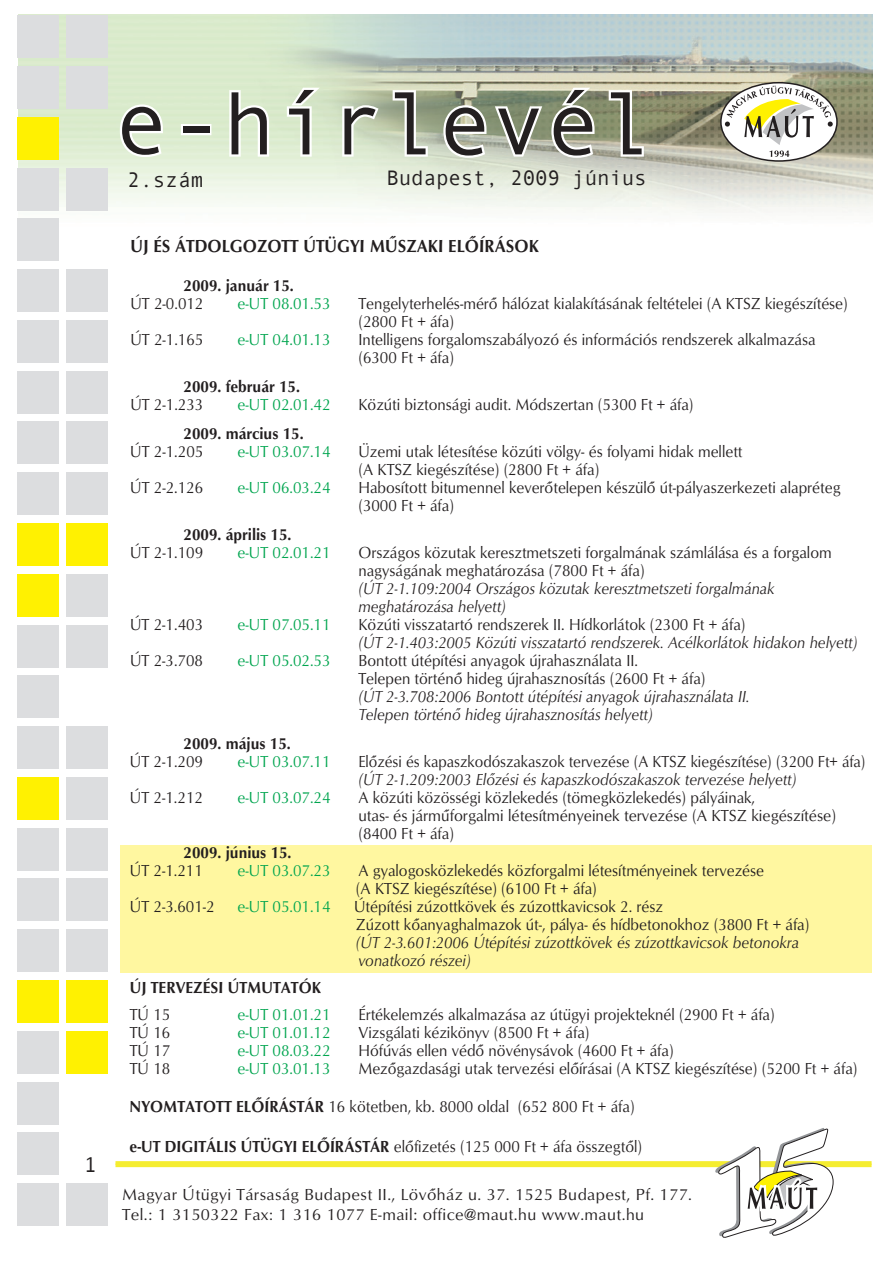
<style>
.page{position:relative;width:893px;height:1263px;background:#fff}
.page>*{position:absolute;margin:0;border:0;box-sizing:border-box;transform-origin:0 0}
.t1{font:21px "Andale Mono";letter-spacing:-.01em;color:#231f20}
.t2{font:18px "H Optim Bol DTC";color:#231f20;scale:.93 1}
.t3{font:16.5px/18px "H Optim Rom DTC";color:#231f20;scale:.93 1}
.t4{font:16.5px/18px "H Optim Rom Ita DTC";color:#231f20;scale:.93 1}
.t5{font:16.5px "H Optim Rom DTC";color:#00a54f;scale:.93 1}
.t6{font:16.5px/19.8px "H Optim Rom DTC";letter-spacing:.025em;color:#231f20}
.t7{font:16.5px "H Optim Bol DTC";color:#231f20;scale:.93 1}
.t8{font:16.5px "H Optim Rom DTC";color:#231f20;scale:.91 1}
.s1{font-family:"H Optim Bol DTC"}
</style>
<div class="page">
<img style="left:19px;top:14px;width:853px;height:215px">
<div style="left:17px;top:1183px;width:41px;height:43px;background:#dcdddf"></div>
<div style="left:17px;top:1133px;width:41px;height:42px;background:#dcdddf"></div>
<div style="left:17px;top:1082px;width:41px;height:42px;background:#dcdddf"></div>
<div style="left:17px;top:1031px;width:41px;height:42px;background:#dcdddf"></div>
<div style="left:17px;top:980px;width:41px;height:43px;background:#fff101"></div>
<div style="left:17px;top:929px;width:41px;height:43px;background:#dcdddf"></div>
<div style="left:17px;top:879px;width:41px;height:42px;background:#dcdddf"></div>
<div style="left:17px;top:828px;width:41px;height:42px;background:#dcdddf"></div>
<div style="left:17px;top:777px;width:41px;height:42px;background:#fff101"></div>
<div style="left:17px;top:726px;width:41px;height:43px;background:#dcdddf"></div>
<div style="left:17px;top:676px;width:41px;height:42px;background:#dcdddf"></div>
<div style="left:17px;top:625px;width:41px;height:42px;background:#dcdddf"></div>
<div style="left:17px;top:574px;width:41px;height:42px;background:#fff101"></div>
<div style="left:17px;top:523px;width:41px;height:43px;background:#fff101"></div>
<div style="left:17px;top:472px;width:41px;height:43px;background:#dcdddf"></div>
<div style="left:17px;top:422px;width:41px;height:42px;background:#dcdddf"></div>
<div style="left:17px;top:371px;width:41px;height:42px;background:#dcdddf"></div>
<div style="left:17px;top:320px;width:41px;height:42px;background:#dcdddf"></div>
<div style="left:17px;top:269px;width:41px;height:43px;background:#dcdddf"></div>
<div style="left:17px;top:219px;width:41px;height:42px;background:#dcdddf"></div>
<div style="left:17px;top:168px;width:41px;height:42px;background:#dcdddf"></div>
<div style="left:17px;top:117px;width:41px;height:42px;background:#fff101"></div>
<div style="left:17px;top:66px;width:41px;height:43px;background:#dcdddf"></div>
<div style="left:17px;top:16px;width:41px;height:42px;background:#dcdddf"></div>
<div style="left:66px;top:1183px;width:42px;height:43px;background:#dcdddf"></div>
<div style="left:66px;top:1031px;width:42px;height:42px;background:#fff101"></div>
<div style="left:66px;top:980px;width:42px;height:43px;background:#fff101"></div>
<div style="left:66px;top:929px;width:42px;height:43px;background:#dcdddf"></div>
<div style="left:66px;top:879px;width:42px;height:42px;background:#dcdddf"></div>
<div style="left:66px;top:828px;width:42px;height:42px;background:#dcdddf"></div>
<div style="left:66px;top:777px;width:42px;height:42px;background:#dcdddf"></div>
<div style="left:66px;top:726px;width:42px;height:43px;background:#dcdddf"></div>
<div style="left:66px;top:625px;width:42px;height:42px;background:#dcdddf"></div>
<div style="left:66px;top:574px;width:42px;height:42px;background:#dcdddf"></div>
<div style="left:66px;top:523px;width:42px;height:43px;background:#fff101"></div>
<div style="left:66px;top:472px;width:42px;height:43px;background:#dcdddf"></div>
<div style="left:66px;top:422px;width:42px;height:42px;background:#dcdddf"></div>
<div style="left:66px;top:371px;width:42px;height:42px;background:#dcdddf"></div>
<div style="left:66px;top:320px;width:42px;height:42px;background:#dcdddf"></div>
<div style="left:66px;top:269px;width:42px;height:43px;background:#dcdddf"></div>
<div style="left:66px;top:168px;width:42px;height:42px;background:#dcdddf"></div>
<div style="left:66px;top:66px;width:42px;height:43px;background:#dcdddf"></div>
<div style="left:66px;top:16px;width:42px;height:42px;background:#dcdddf"></div>
<svg style="left:118px;top:102px;width:47px;height:57px"></svg>
<div style="left:183px;top:126px;width:26px;height:7px;background:#231f20"></div>
<svg style="left:227px;top:88px;width:44px;height:71px"></svg>
<svg style="left:285px;top:84px;width:36px;height:75px"></svg>
<svg style="left:340px;top:103px;width:42px;height:56px"></svg>
<svg style="left:390px;top:88px;width:40px;height:71px"></svg>
<svg style="left:441px;top:84px;width:156px;height:76px"></svg>
<svg style="left:606px;top:88px;width:40px;height:71px"></svg>
<svg style="left:719px;top:81px;width:119px;height:81px"></svg>
<div style="left:120px;top:845px;width:751px;height:128px;background:#fff7a0"></div>
<div style="left:116px;top:1161px;width:756px;height:6px;background:#f5ed30"></div>
<svg style="left:715px;top:1128px;width:119px;height:110px"></svg>
<p class="t1" style="left:84px;top:1152px;width:14px">1</p>
<p class="t1" style="left:128px;top:168px;width:77px">2.szám</p>
<p class="t1" style="left:386px;top:166px;width:262px">Budapest, 2009 június</p>
<p class="t2" style="left:130px;top:235px;width:441px">ÚJ ÉS ÁTDOLGOZOTT ÚTÜGYI MÛSZAKI ELÔÍRÁSOK</p>
<p class="t7" style="left:184px;top:276px;width:120px">2009. január 15.</p>
<p class="t3" style="left:130px;top:294px;width:80px">ÚT 2-0.012</p>
<p class="t5" style="left:238px;top:294px;width:101px">e-UT 08.01.53</p>
<p class="t3" style="left:358px;top:294px;width:528px">Tengelyterhelés-mérô hálózat kialakításának feltételei (A KTSZ kiegészítése) (2800 Ft + áfa)</p>
<p class="t3" style="left:130px;top:330px;width:80px">ÚT 2-1.165</p>
<p class="t5" style="left:238px;top:330px;width:101px">e-UT 04.01.13</p>
<p class="t3" style="left:358px;top:330px;width:493px">Intelligens forgalomszabályozó és információs rendszerek alkalmazása (6300 Ft + áfa)</p>
<p class="t7" style="left:184px;top:377px;width:127px">2009. február 15.</p>
<p class="t3" style="left:130px;top:395px;width:80px">ÚT 2-1.233</p>
<p class="t5" style="left:238px;top:395px;width:101px">e-UT 02.01.42</p>
<p class="t3" style="left:358px;top:395px;width:362px">Közúti biztonsági audit. Módszertan (5300 Ft + áfa)</p>
<p class="t7" style="left:184px;top:424px;width:131px">2009. március 15.</p>
<p class="t3" style="left:130px;top:442px;width:80px">ÚT 2-1.205</p>
<p class="t5" style="left:238px;top:442px;width:101px">e-UT 03.07.14</p>
<p class="t3" style="left:358px;top:442px;width:414px">Üzemi utak létesítése közúti völgy- és folyami hidak mellett (A KTSZ kiegészítése) (2800 Ft + áfa)</p>
<p class="t3" style="left:130px;top:478px;width:80px">ÚT 2-2.126</p>
<p class="t5" style="left:238px;top:478px;width:101px">e-UT 06.03.24</p>
<p class="t3" style="left:358px;top:478px;width:520px">Habosított bitumennel keverôtelepen készülô út-pályaszerkezeti alapréteg (3000 Ft + áfa)</p>
<p class="t7" style="left:184px;top:525px;width:118px">2009. április 15.</p>
<p class="t3" style="left:130px;top:543px;width:80px">ÚT 2-1.109</p>
<p class="t5" style="left:238px;top:542px;width:101px">e-UT 02.01.21</p>
<p class="t3" style="left:358px;top:543px;width:510px">Országos közutak keresztmetszeti forgalmának számlálása és a forgalom nagyságának meghatározása (7800 Ft + áfa)</p>
<p class="t4" style="left:358px;top:579px;width:449px">(ÚT 2-1.109:2004 Országos közutak keresztmetszeti forgalmának meghatározása helyett)</p>
<p class="t3" style="left:130px;top:615px;width:80px">ÚT 2-1.403</p>
<p class="t5" style="left:238px;top:614px;width:101px">e-UT 07.05.11</p>
<p class="t3" style="left:358px;top:615px;width:418px">Közúti visszatartó rendszerek II. Hídkorlátok (2300 Ft + áfa)</p>
<p class="t4" style="left:358px;top:633px;width:538px">(ÚT 2-1.403:2005 Közúti visszatartó rendszerek. Acélkorlátok hidakon helyett)</p>
<p class="t3" style="left:130px;top:651px;width:80px">ÚT 2-3.708</p>
<p class="t5" style="left:238px;top:650px;width:101px">e-UT 05.02.53</p>
<p class="t3" style="left:358px;top:651px;width:375px">Bontott útépítési anyagok újrahasználata II.<br>Telepen történô hideg újrahasznosítás (2600 Ft + áfa)</p>
<p class="t4" style="left:358px;top:687px;width:422px">(ÚT 2-3.708:2006 Bontott útépítési anyagok újrahasználata II.<br>Telepen történô hideg újrahasznosítás helyett)</p>
<p class="t7" style="left:184px;top:733px;width:117px">2009. május 15.</p>
<p class="t3" style="left:130px;top:752px;width:80px">ÚT 2-1.209</p>
<p class="t5" style="left:238px;top:751px;width:101px">e-UT 03.07.11</p>
<p class="t8" style="left:358px;top:751px;width:559px">Elôzési és kapaszkodószakaszok tervezése (A KTSZ kiegészítése) (3200 Ft+ áfa)</p>
<p class="t4" style="left:358px;top:770px;width:473px">(ÚT 2-1.209:2003 Elôzési és kapaszkodószakaszok tervezése helyett)</p>
<p class="t3" style="left:130px;top:788px;width:80px">ÚT 2-1.212</p>
<p class="t5" style="left:238px;top:787px;width:101px">e-UT 03.07.24</p>
<p class="t3" style="left:358px;top:788px;width:515px">A közúti közösségi közlekedés (tömegközlekedés) pályáinak,<br>utas- és jármûforgalmi létesítményeinek tervezése (A KTSZ kiegészítése) (8400 Ft + áfa)</p>
<p class="t7" style="left:184px;top:843px;width:118px">2009. június 15.</p>
<p class="t3" style="left:130px;top:861px;width:80px">ÚT 2-1.211</p>
<p class="t5" style="left:238px;top:861px;width:101px">e-UT 03.07.23</p>
<p class="t3" style="left:356px;top:861px;width:440px">A gyalogosközlekedés közforgalmi létesítményeinek tervezése (A KTSZ kiegészítése) (6100 Ft + áfa)</p>
<p class="t3" style="left:130px;top:897px;width:93px">ÚT 2-3.601-2</p>
<p class="t5" style="left:238px;top:897px;width:101px">e-UT 05.01.14</p>
<p class="t3" style="left:354px;top:897px;width:491px">Útépítési zúzottkövek és zúzottkavicsok 2. rész<br>Zúzott kôanyaghalmazok út-, pálya- és hídbetonokhoz (3800 Ft + áfa)</p>
<p class="t4" style="left:356px;top:934px;width:478px">(ÚT 2-3.601:2006 Útépítési zúzottkövek és zúzottkavicsok betonokra vonatkozó részei)</p>
<p class="t7" style="left:130px;top:978px;width:207px">ÚJ TERVEZÉSI ÚTMUTATÓK</p>
<p class="t3" style="left:130px;top:1005px;width:45px">TÚ 15</p>
<p class="t5" style="left:238px;top:1005px;width:101px">e-UT 01.01.21</p>
<p class="t3" style="left:358px;top:1005px;width:449px">Értékelemzés alkalmazása az útügyi projekteknél (2900 Ft + áfa)</p>
<p class="t3" style="left:130px;top:1023px;width:45px">TÚ 16</p>
<p class="t5" style="left:238px;top:1023px;width:101px">e-UT 01.01.12</p>
<p class="t3" style="left:358px;top:1023px;width:250px">Vizsgálati kézikönyv (8500 Ft + áfa)</p>
<p class="t3" style="left:130px;top:1041px;width:45px">TÚ 17</p>
<p class="t5" style="left:238px;top:1041px;width:101px">e-UT 08.03.22</p>
<p class="t3" style="left:358px;top:1041px;width:340px">Hófúvás ellen védô növénysávok (4600 Ft + áfa)</p>
<p class="t3" style="left:130px;top:1059px;width:45px">TÚ 18</p>
<p class="t5" style="left:238px;top:1059px;width:101px">e-UT 03.01.13</p>
<p class="t3" style="left:358px;top:1059px;width:538px">Mezôgazdasági utak tervezési elôírásai (A KTSZ kiegészítése) (5200 Ft + áfa)</p>
<p class="t3" style="left:130px;top:1097px;width:544px"><span class="s1">NYOMTATOTT ELÔÍRÁSTÁR</span> 16 kötetben, kb. 8000 oldal (652 800 Ft + áfa)</p>
<p class="t3" style="left:130px;top:1137px;width:553px"><span class="s1">e-UT DIGITÁLIS ÚTÜGYI ELÔÍRÁSTÁR</span> elôfizetés (125 000 Ft + áfa összegtôl)</p>
<p class="t6" style="left:122px;top:1184px;width:571px">Magyar Útügyi Társaság Budapest II., Lövôház u. 37. 1525 Budapest, Pf. 177.<br>Tel.: 1 3150322 Fax: 1 316 1077 E-mail: office@maut.hu www.maut.hu</p>
</div>
